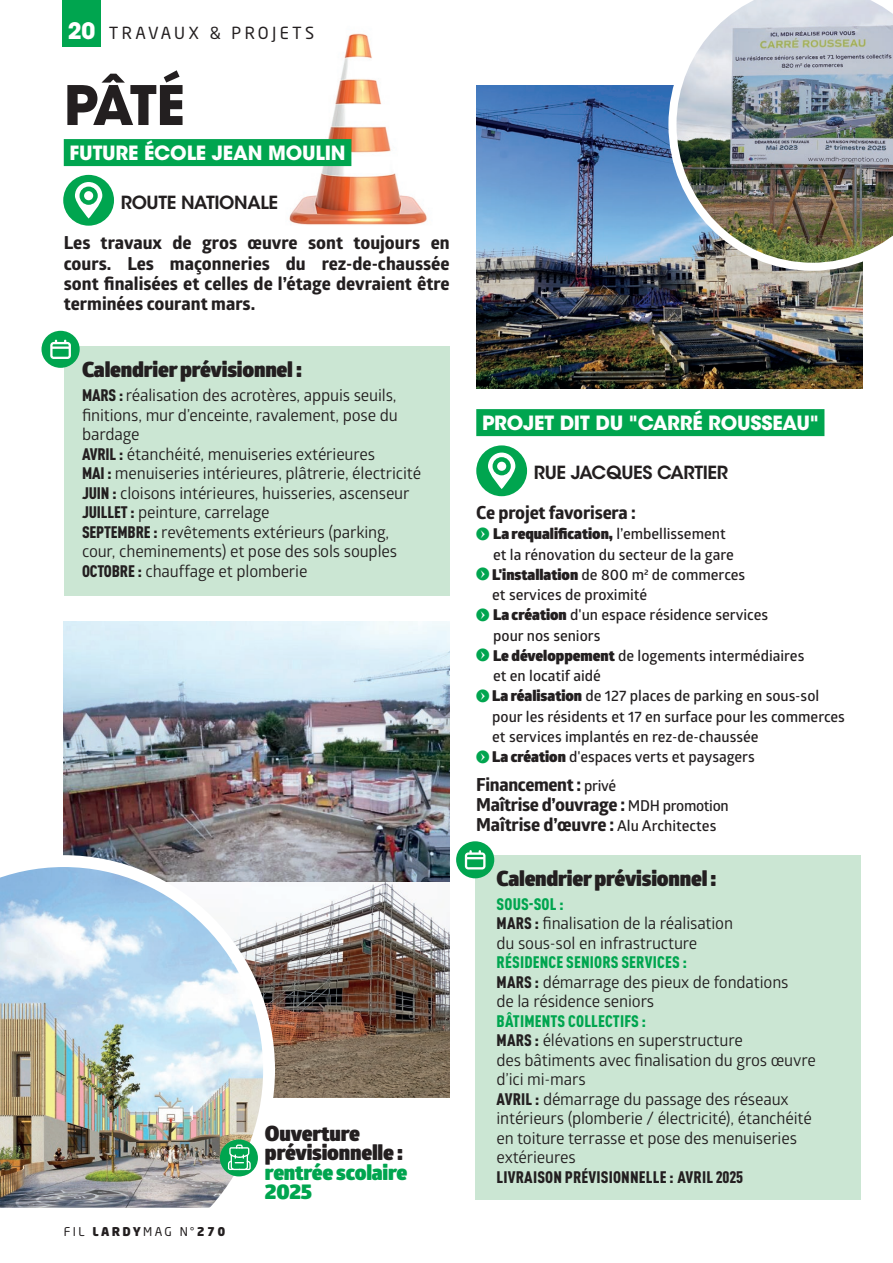
<style>
.page{position:relative;width:893px;height:1263px;background:#fff}
.page>*{position:absolute;margin:0;border:0;box-sizing:border-box;transform-origin:0 0}
.t1{font:700 54px "ITC Avant Garde Std";color:#231f20}
.t2{font:900 21px/19.5px "Glober";letter-spacing:-.01em;color:#231f20}
.t3{font:900 21px/19.5px "Glober";letter-spacing:-.01em;color:#00a54f}
.t4{font:700 19.5px "ITC Avant Garde Std";letter-spacing:-.01em;color:#fff}
.t5{font:700 18px/20.2px "Globerx";letter-spacing:-.01em;color:#231f20;text-align:justify}
.t6{font:600 18px "ITC Avant Garde Std";letter-spacing:-.02em;color:#231f20}
.t7{font:16.5px/19.5px "Glober";letter-spacing:-.01em;color:#231f20}
.t8{font:900 condensed 16.5px "DIN Pro";letter-spacing:.01em;color:#00a54f}
.t9{font:900 condensed 16.5px "DIN Pro";letter-spacing:.01em;color:#231f20}
.t10{font:16.5px "Neo Sans Pro Grk";letter-spacing:.2em;color:#231f20}
.t11{font:600 15px/20.2px "Glober";color:#231f20}
.t12{font:12px "Neo Sans Pro Grk";letter-spacing:.2em;color:#231f20}
.s1{font-family:"ITC Avant Garde Std";font-weight:700;font-size:22.5px;color:#fff}
.s2{font-family:"DIN Pro";font-weight:900;font-stretch:condensed}
.s3{font-weight:900}
.s4{color:#00a54f}
.s5{font-family:"Glober";font-weight:600;font-size:15px}
</style>
<div class="page">
<img style="left:279px;top:33px;width:148px;height:192px">
<div style="left:64px;top:139px;width:287px;height:27px;background:#00a54f"></div>
<div style="left:476px;top:409px;width:348px;height:27px;background:#00a54f"></div>
<div style="left:63px;top:175px;width:51px;height:51px;background:#00a54f;border-radius:50%"></div>
<svg style="left:75px;top:182px;width:27px;height:36px"></svg>
<div style="left:101px;top:19px;width:222px;height:28px;background:#fff"></div>
<div style="left:63px;top:0;width:38px;height:47px;background:#00a54f"></div>
<div style="left:64px;top:346px;width:386px;height:250px;background:#cbe6d3"></div>
<div style="left:475px;top:855px;width:386px;height:344px;background:#cbe6d3"></div>
<img style="left:476px;top:85px;width:386px;height:304px">
<img style="left:64px;top:622px;width:386px;height:260px">
<img style="left:275px;top:882px;width:175px;height:215px">
<div style="left:42px;top:331px;width:38px;height:37px;background:#00a54f;border-radius:50%"></div>
<svg style="left:50px;top:340px;width:21px;height:19px"></svg>
<img style="left:668px;top:0;width:225px;height:271px">
<img style="left:0;top:855px;width:275px;height:353px">
<div style="left:220px;top:1139px;width:38px;height:37px;background:#00a54f;border-radius:50%"></div>
<svg style="left:228px;top:1144px;width:23px;height:26px"></svg>
<div style="left:456px;top:841px;width:38px;height:37px;background:#00a54f;border-radius:50%"></div>
<svg style="left:465px;top:850px;width:20px;height:19px"></svg>
<div style="left:476px;top:445px;width:51px;height:51px;background:#00a54f;border-radius:50%"></div>
<svg style="left:488px;top:453px;width:27px;height:36px"></svg>
<p class="t10" style="left:68px;top:23px;width:248px"><span class="s1">20</span> TRAVAUX &amp; PROJETS</p>
<h1 class="t1" style="left:64px;top:70px;width:123px">PÂTÉ</h1>
<p class="t4" style="left:70px;top:140px;width:278px">FUTURE ÉCOLE JEAN MOULIN</p>
<p class="t6" style="left:121px;top:191px;width:159px">ROUTE NATIONALE</p>
<p class="t5" style="left:64px;top:233px;width:387px">Les travaux de gros œuvre sont toujours en cours. Les maçonneries du rez-de-chaussée sont finalisées et celles de l’étage devraient être terminées courant mars.</p>
<p class="t2" style="left:82px;top:360px;width:221px">Calendrier prévisionnel :</p>
<p class="t7" style="left:82px;top:385px;width:341px"><span class="s2">MARS :</span> réalisation des acrotères, appuis seuils, finitions, mur d’enceinte, ravalement, pose du bardage<br><span class="s2">AVRIL :</span> étanchéité, menuiseries extérieures<br><span class="s2">MAI :</span> menuiseries intérieures, plâtrerie, électricité <span class="s2">JUIN :</span> cloisons intérieures, huisseries, ascenseur <span class="s2">JUILLET :</span> peinture, carrelage<br><span class="s2">SEPTEMBRE :</span> revêtements extérieurs (parking, cour, cheminements) et pose des sols souples <span class="s2">OCTOBRE :</span> chauffage et plomberie</p>
<p class="t12" style="left:64px;top:1224px;width:163px">FIL <span class="s3">LARDY</span>MAG N°<span class="s3">270</span></p>
<p class="t2" style="left:265px;top:1123px;width:139px">Ouverture prévisionnelle :</p>
<p class="t3" style="left:265px;top:1162px;width:144px">rentrée scolaire<br>2025</p>
<p class="t4" style="left:482px;top:410px;width:338px">PROJET DIT DU "CARRÉ ROUSSEAU"</p>
<p class="t6" style="left:534px;top:461px;width:196px">RUE JACQUES CARTIER</p>
<p class="t5" style="left:476px;top:502px;width:161px">Ce projet favorisera :</p>
<p class="t11" style="left:493px;top:523px;width:242px;text-indent:-17px"><span class="s4">◆</span> <span class="s3">La requalification,</span> l’embellissement et la rénovation du secteur de la gare</p>
<p class="t11" style="left:492px;top:564px;width:254px;text-indent:-16px"><span class="s4">◆</span> <span class="s3">L'installation</span> de 800 m² de commerces et services de proximité</p>
<p class="t11" style="left:493px;top:604px;width:276px;text-indent:-17px"><span class="s4">◆</span> <span class="s3">La création</span> d'un espace résidence services pour nos seniors</p>
<p class="t11" style="left:493px;top:645px;width:313px;text-indent:-17px"><span class="s4">◆</span> <span class="s3">Le développement</span> de logements intermédiaires et en locatif aidé</p>
<p class="t11" style="left:492px;top:685px;width:354px;text-indent:-16px"><span class="s4">◆</span> <span class="s3">La réalisation</span> de 127 places de parking en sous-sol pour les résidents et 17 en surface pour les commerces et services implantés en rez-de-chaussée</p>
<p class="t11" style="left:476px;top:746px;width:280px"><span class="s4">◆</span> <span class="s3">La création</span> d'espaces verts et paysagers</p>
<p class="t5" style="left:476px;top:774px;width:254px;text-align:left">Financement : <span class="s5">privé<br></span>Maîtrise d’ouvrage : <span class="s5">MDH promotion<br></span>Maîtrise d’œuvre : <span class="s5">Alu Architectes</span></p>
<p class="t2" style="left:496px;top:869px;width:221px">Calendrier prévisionnel :</p>
<p class="t8" style="left:497px;top:891px;width:69px">SOUS-SOL :</p>
<p class="t7" style="left:496px;top:913px;width:238px"><span class="s2">MARS :</span> finalisation de la réalisation du sous-sol en infrastructure</p>
<p class="t8" style="left:497px;top:950px;width:192px">RÉSIDENCE SENIORS SERVICES :</p>
<p class="t7" style="left:496px;top:971px;width:294px"><span class="s2">MARS :</span> démarrage des pieux de fondations de la résidence seniors</p>
<p class="t8" style="left:497px;top:1008px;width:151px">BÂTIMENTS COLLECTIFS :</p>
<p class="t7" style="left:496px;top:1030px;width:321px"><span class="s2">MARS :</span> élévations en superstructure<br>des bâtiments avec finalisation du gros œuvre d’ici mi-mars<br><span class="s2">AVRIL :</span> démarrage du passage des réseaux intérieurs (plomberie / électricité), étanchéité en toiture terrasse et pose des menuiseries extérieures</p>
<p class="t9" style="left:497px;top:1164px;width:248px">LIVRAISON PRÉVISIONNELLE : AVRIL 2025</p>
</div>
